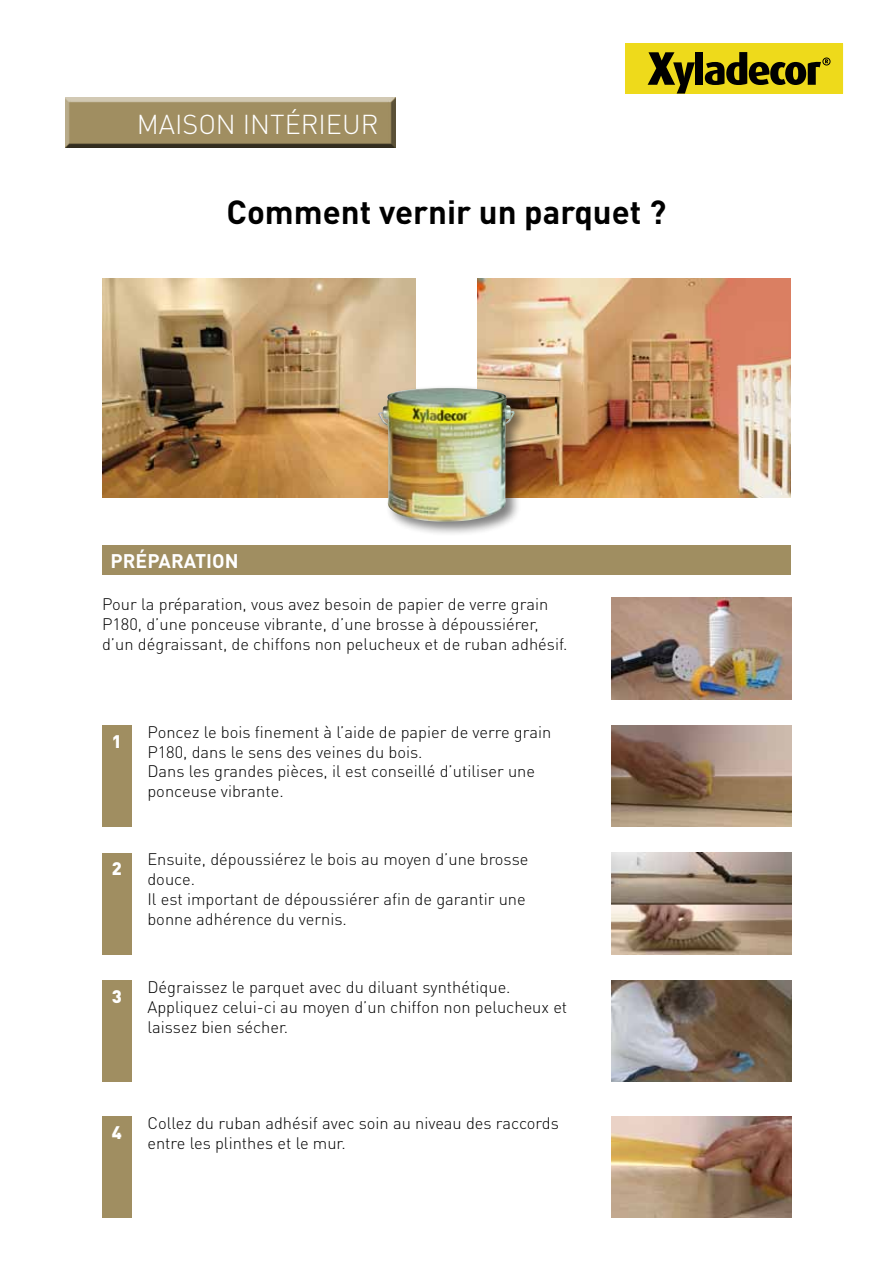
<style>
.page{position:relative;width:893px;height:1263px;background:#fff}
.page>*{position:absolute;margin:0;border:0;box-sizing:border-box;transform-origin:0 0}
.t1{font:700 33px "DIN Pro";color:#000}
.t2{font:300 27px "DIN";color:#fff}
.t3{font:700 19.5px "DIN";color:#fff}
.t4{font:900 18px "DIN Pro";color:#fff}
.t5{font:300 16.5px/19.8px "DIN Pro";color:#000}
</style>
<div class="page">
<svg style="left:625px;top:44px;width:218px;height:50px;background:#ab9d13"></svg>
<img style="left:103px;top:279px;width:312px;height:218px">
<img style="left:478px;top:279px;width:313px;height:218px">
<svg style="left:65px;top:98px;width:331px;height:50px;background:#998961"></svg>
<div style="left:102px;top:545px;width:689px;height:30px;background:#a08e61"></div>
<img style="left:611px;top:598px;width:181px;height:101px">
<img style="left:611px;top:725px;width:181px;height:102px">
<img style="left:611px;top:853px;width:181px;height:101px">
<img style="left:611px;top:980px;width:181px;height:102px">
<img style="left:611px;top:1116px;width:181px;height:102px">
<div style="left:102px;top:725px;width:30px;height:102px;background:#a08e61"></div>
<div style="left:102px;top:853px;width:30px;height:101px;background:#a08e61"></div>
<div style="left:102px;top:980px;width:30px;height:102px;background:#a08e61"></div>
<div style="left:102px;top:1116px;width:30px;height:102px;background:#a08e61"></div>
<div style="left:376px;top:385px;width:153px;height:152px;background:#000;opacity:.5"></div>
<img style="left:378px;top:388px;width:137px;height:134px">
<h2 class="t2" style="left:137px;top:107px;width:243px">MAISON INTÉRIEUR</h2>
<h1 class="t1" style="left:227px;top:190px;width:441px">Comment vernir un parquet ?</h1>
<p class="t3" style="left:111px;top:548px;width:130px">PRÉPARATION</p>
<p class="t5" style="left:102px;top:594px;width:467px">Pour la préparation, vous avez besoin de papier de verre grain<br>P180, d’une ponceuse vibrante, d’une brosse à dépoussiérer, d’un dégraissant, de chiffons non pelucheux et de ruban adhésif.</p>
<p class="t4" style="left:112px;top:729px;width:12px">1</p>
<p class="t4" style="left:112px;top:856px;width:12px">2</p>
<p class="t4" style="left:112px;top:984px;width:12px">3</p>
<p class="t5" style="left:147px;top:721px;width:405px">Poncez le bois finement à l’aide de papier de verre grain P180, dans le sens des veines du bois.<br>Dans les grandes pièces, il est conseillé d’utiliser une ponceuse vibrante.</p>
<p class="t5" style="left:147px;top:849px;width:383px">Ensuite, dépoussiérez le bois au moyen d’une brosse douce.<br>Il est important de dépoussiérer afin de garantir une bonne adhérence du vernis.</p>
<p class="t5" style="left:147px;top:976px;width:421px">Dégraissez le parquet avec du diluant synthétique.<br>Appliquez celui-ci au moyen d’un chiffon non pelucheux et laissez bien sécher.</p>
<p class="t4" style="left:112px;top:1120px;width:12px">4</p>
<p class="t5" style="left:147px;top:1112px;width:413px">Collez du ruban adhésif avec soin au niveau des raccords entre les plinthes et le mur.</p>
</div>
